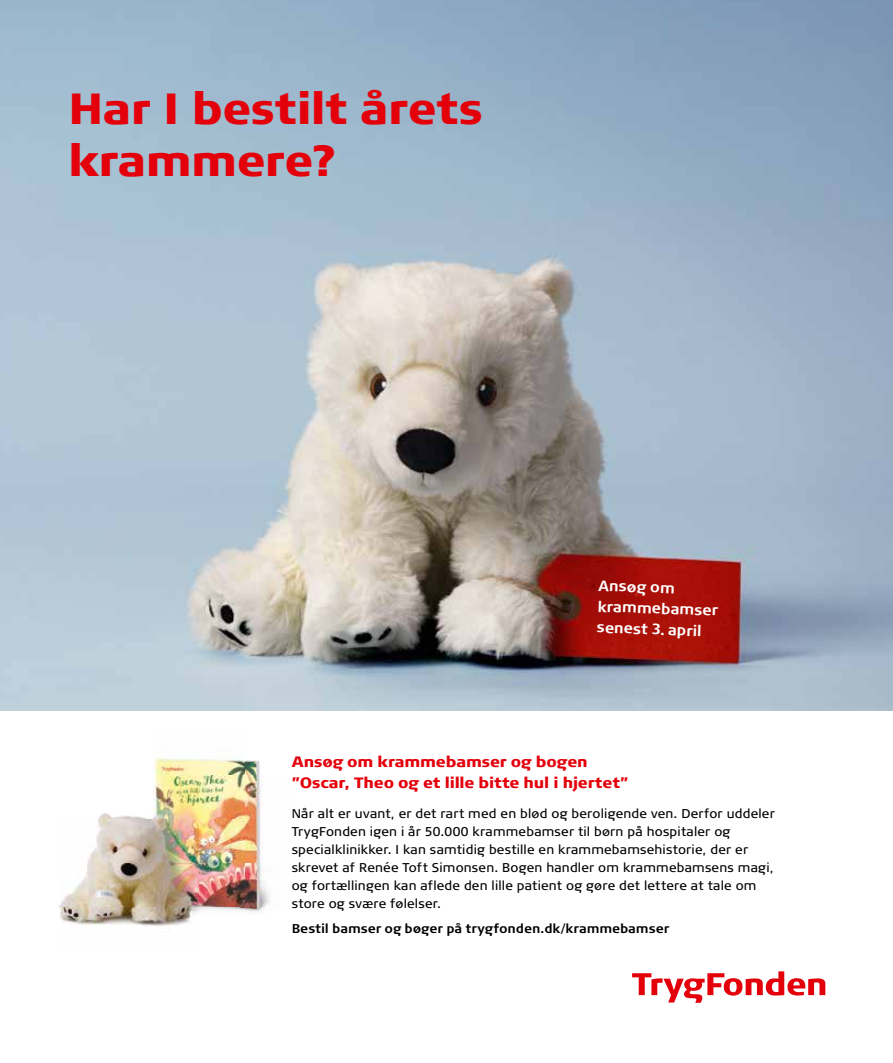
<style>
.page{position:relative;width:893px;height:1063px;background:#fff}
.page>*{position:absolute;margin:0;border:0;box-sizing:border-box;transform-origin:0 0}
.t1{font:900 43.5px/52.5px "TRYG Column";letter-spacing:-.015em;color:#e3000b}
.t2{font:900 15px/21px "TRYG Column";letter-spacing:-.01em;color:#e3000b}
.t3{font:700 15px/21px "TRYG Column";color:#fff}
.t4{font:12.75px/17.9px "TRYG Column";letter-spacing:.015em;color:#000}
.t5{font:700 12.75px "TRYG Column";letter-spacing:-.01em;color:#000}
</style>
<div class="page">
<img style="left:59px;top:757px;width:211px;height:169px">
<img style="left:0;top:0;width:893px;height:710px">
<svg style="left:632px;top:971px;width:193px;height:32px"></svg>
<h1 class="t1" style="left:68px;top:82px;width:416px">Har I bestilt årets krammere?</h1>
<p class="t3" style="left:599px;top:575px;width:122px;rotate:2deg">Ansøg om krammebamser senest 3. april</p>
<p class="t2" style="left:292px;top:751px;width:339px">Ansøg om krammebamser og bogen ”Oscar, Theo og et lille bitte hul i hjertet”</p>
<p class="t4" style="left:292px;top:805px;width:485px">Når alt er uvant, er det rart med en blød og beroligende ven. Derfor uddeler TrygFonden igen i år 50.000 krammebamser til børn på hospitaler og specialklinikker. I kan samtidig bestille en krammebamsehistorie, der er skrevet af Renée Toft Simonsen. Bogen handler om krammebamsens magi, og fortællingen kan aflede den lille patient og gøre det lettere at tale om store og svære følelser.</p>
<p class="t5" style="left:292px;top:921px;width:379px">Bestil bamser og bøger på trygfonden.dk/krammebamser</p>
</div>
